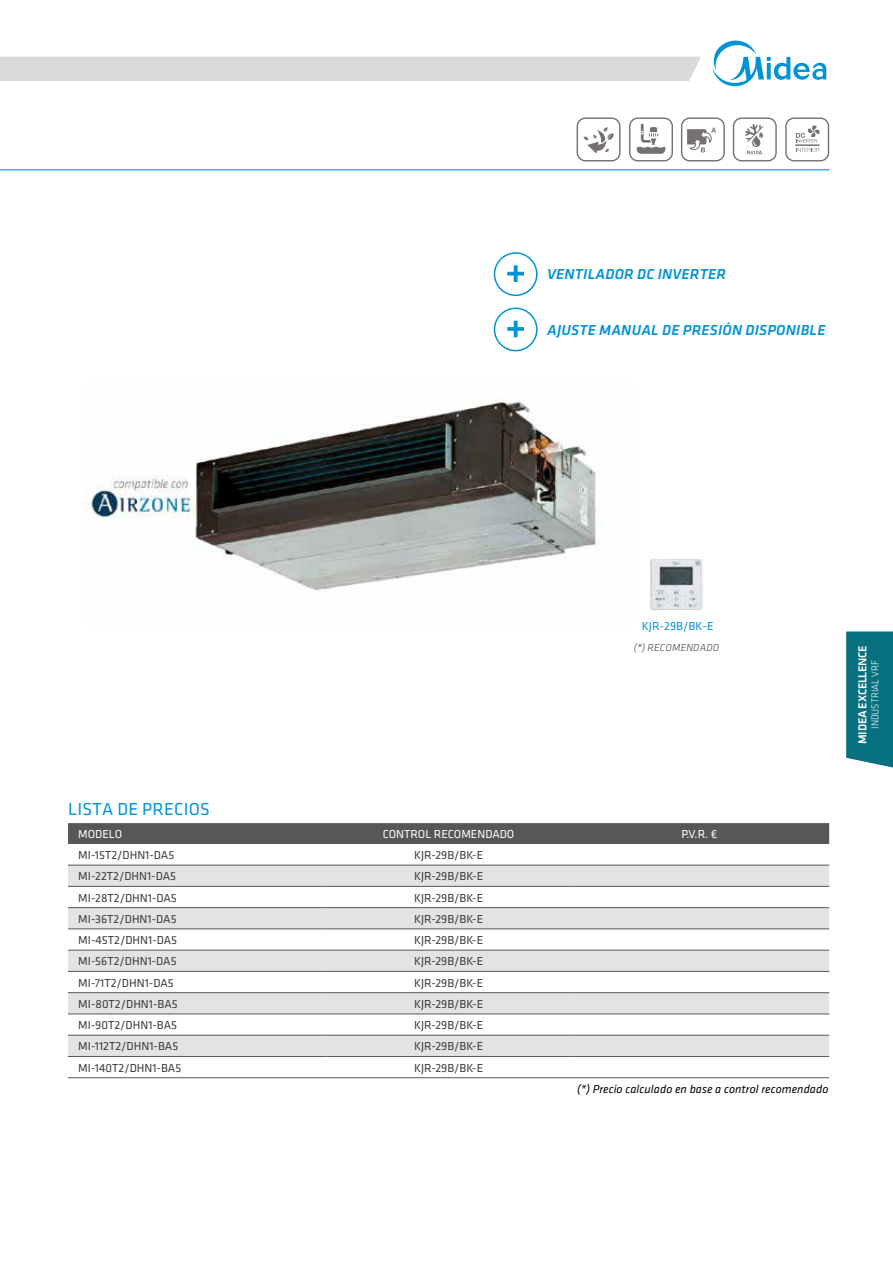
<style>
.page{position:relative;width:893px;height:1263px;background:#fff}
.page>*{position:absolute;margin:0;border:0;box-sizing:border-box;transform-origin:0 0}
.t1{font:18px "Klavika";letter-spacing:.015em;color:#0093d6}
.t2{font:italic 500 15px "Klavika";letter-spacing:.015em;color:#0093d6}
.t3{font:12px "Klavika";color:#3c3c3b}
.t4{font:italic 12px "Klavika";letter-spacing:.005em;color:#000}
.t5{font:12px "Klavika";color:#fff}
.t6{font:12px "Klavika Med Caps SC";letter-spacing:-.02em;color:#fff}
.t7{font:12px "Klavika";letter-spacing:.005em;color:#0093d6}
.t8{font:italic 300 10.5px "Klavika";letter-spacing:.02em;color:#3c3c3b}
.t9{font:300 10.35px "Klavika";color:#fff;scale:.93 1}
</style>
<div class="page">
<svg style="left:712px;top:41px;width:114px;height:45px"></svg>
<div style="left:0;top:57px;width:701px;height:24px;background:#dadada"></div>
<div style="left:846px;top:631px;width:47px;height:137px;background:#06707e"></div>
<img style="left:84px;top:401px;width:512px;height:190px">
<hr style="left:0;top:169px;width:829px;height:1px;background:#0093d6">
<div style="left:68px;top:823px;width:761px;height:21px;background:#575756"></div>
<svg style="left:68px;top:864px;width:761px;height:1px"></svg>
<svg style="left:68px;top:866px;width:761px;height:190px;fill:#e3e3e3"></svg>
<hr style="left:68px;top:865px;width:259px;height:1px;background:#575756">
<hr style="left:327px;top:865px;width:243px;height:1px;background:#575756">
<hr style="left:570px;top:865px;width:259px;height:1px;background:#575756">
<hr style="left:68px;top:886px;width:259px;height:1px;background:#575756">
<hr style="left:327px;top:886px;width:243px;height:1px;background:#575756">
<hr style="left:570px;top:886px;width:259px;height:1px;background:#575756">
<hr style="left:68px;top:907px;width:259px;height:1px;background:#575756">
<hr style="left:327px;top:907px;width:243px;height:1px;background:#575756">
<hr style="left:570px;top:907px;width:259px;height:1px;background:#575756">
<hr style="left:68px;top:928px;width:259px;height:1px;background:#575756">
<hr style="left:327px;top:928px;width:243px;height:1px;background:#575756">
<hr style="left:570px;top:928px;width:259px;height:1px;background:#575756">
<hr style="left:68px;top:950px;width:259px;height:1px;background:#575756">
<hr style="left:327px;top:950px;width:243px;height:1px;background:#575756">
<hr style="left:570px;top:950px;width:259px;height:1px;background:#575756">
<hr style="left:68px;top:971px;width:259px;height:1px;background:#575756">
<hr style="left:327px;top:971px;width:243px;height:1px;background:#575756">
<hr style="left:570px;top:971px;width:259px;height:1px;background:#575756">
<hr style="left:68px;top:992px;width:259px;height:1px;background:#575756">
<hr style="left:327px;top:992px;width:243px;height:1px;background:#575756">
<hr style="left:570px;top:992px;width:259px;height:1px;background:#575756">
<hr style="left:68px;top:1013px;width:259px;height:1px;background:#575756">
<hr style="left:327px;top:1013px;width:243px;height:1px;background:#575756">
<hr style="left:570px;top:1013px;width:259px;height:1px;background:#575756">
<hr style="left:68px;top:1035px;width:259px;height:1px;background:#575756">
<hr style="left:327px;top:1035px;width:243px;height:1px;background:#575756">
<hr style="left:570px;top:1035px;width:259px;height:1px;background:#575756">
<hr style="left:68px;top:1056px;width:259px;height:1px;background:#575756">
<hr style="left:327px;top:1056px;width:243px;height:1px;background:#575756">
<hr style="left:570px;top:1056px;width:259px;height:1px;background:#575756">
<hr style="left:68px;top:1077px;width:259px;height:1px;background:#575756">
<hr style="left:327px;top:1077px;width:243px;height:1px;background:#575756">
<hr style="left:570px;top:1077px;width:259px;height:1px;background:#575756">
<img style="left:650px;top:559px;width:52px;height:51px">
<div style="left:681px;top:118px;width:44px;height:43px;border:1px solid #747273;border-radius:8px"></div>
<svg style="left:687px;top:128px;width:29px;height:24px"></svg>
<div style="left:733px;top:118px;width:44px;height:43px;border:1px solid #747273;border-radius:8px"></div>
<svg style="left:745px;top:124px;width:19px;height:30px"></svg>
<svg style="left:583px;top:127px;width:31px;height:26px"></svg>
<div style="left:577px;top:118px;width:44px;height:43px;border:1px solid #757072;border-radius:8px"></div>
<div style="left:629px;top:118px;width:44px;height:43px;border:1px solid #747273;border-radius:8px"></div>
<svg style="left:637px;top:124px;width:28px;height:30px"></svg>
<div style="left:785px;top:118px;width:44px;height:43px;border:1px solid #747273;border-radius:8px"></div>
<svg style="left:796px;top:125px;width:24px;height:17px"></svg>
<hr style="left:795px;top:144px;width:25px;height:2px;background:#747273">
<svg style="left:796px;top:148px;width:23px;height:4px"></svg>
<div style="left:494px;top:252px;width:44px;height:44px;border:2px solid #0093d6;border-radius:50%"></div>
<svg style="left:507px;top:265px;width:17px;height:17px"></svg>
<div style="left:494px;top:308px;width:44px;height:43px;border:2px solid #0093d6;border-radius:50%"></div>
<svg style="left:507px;top:321px;width:17px;height:16px"></svg>
<p class="t2" style="left:547px;top:266px;width:180px">VENTILADOR DC INVERTER</p>
<p class="t2" style="left:547px;top:322px;width:280px">AJUSTE MANUAL DE PRESIÓN DISPONIBLE</p>
<p class="t7" style="left:642px;top:620px;width:73px">KJR-29B/BK-E</p>
<p class="t8" style="left:634px;top:642px;width:87px">(*) RECOMENDADO</p>
<h1 class="t1" style="left:68px;top:799px;width:143px">LISTA DE PRECIOS</h1>
<p class="t5" style="left:78px;top:826px;width:45px">MODELO</p>
<p class="t5" style="left:383px;top:826px;width:133px">CONTROL RECOMENDADO</p>
<p class="t5" style="left:681px;top:826px;width:37px">P.V.R. €</p>
<p class="t3" style="left:78px;top:847px;width:98px">MI-15T2/DHN1-DA5</p>
<p class="t3" style="left:414px;top:847px;width:71px">KJR-29B/BK-E</p>
<p class="t3" style="left:78px;top:868px;width:99px">MI-22T2/DHN1-DA5</p>
<p class="t3" style="left:414px;top:868px;width:71px">KJR-29B/BK-E</p>
<p class="t3" style="left:78px;top:890px;width:100px">MI-28T2/DHN1-DA5</p>
<p class="t3" style="left:414px;top:890px;width:71px">KJR-29B/BK-E</p>
<p class="t3" style="left:78px;top:911px;width:100px">MI-36T2/DHN1-DA5</p>
<p class="t3" style="left:414px;top:911px;width:71px">KJR-29B/BK-E</p>
<p class="t3" style="left:78px;top:932px;width:100px">MI-45T2/DHN1-DA5</p>
<p class="t3" style="left:414px;top:932px;width:71px">KJR-29B/BK-E</p>
<p class="t3" style="left:78px;top:953px;width:100px">MI-56T2/DHN1-DA5</p>
<p class="t3" style="left:414px;top:953px;width:71px">KJR-29B/BK-E</p>
<p class="t3" style="left:78px;top:975px;width:97px">MI-71T2/DHN1-DA5</p>
<p class="t3" style="left:414px;top:975px;width:71px">KJR-29B/BK-E</p>
<p class="t3" style="left:78px;top:996px;width:101px">MI-80T2/DHN1-BA5</p>
<p class="t3" style="left:414px;top:996px;width:71px">KJR-29B/BK-E</p>
<p class="t3" style="left:78px;top:1017px;width:100px">MI-90T2/DHN1-BA5</p>
<p class="t3" style="left:414px;top:1017px;width:71px">KJR-29B/BK-E</p>
<p class="t3" style="left:78px;top:1038px;width:102px">MI-112T2/DHN1-BA5</p>
<p class="t3" style="left:414px;top:1038px;width:71px">KJR-29B/BK-E</p>
<p class="t3" style="left:78px;top:1060px;width:105px">MI-140T2/DHN1-BA5</p>
<p class="t3" style="left:414px;top:1060px;width:71px">KJR-29B/BK-E</p>
<p class="t4" style="left:577px;top:1081px;width:253px">(*) Precio calculado en base a control recomendado</p>
<p class="t6" style="left:856px;top:744px;width:100px;rotate:-90deg">MIDEA EXCELLENCE</p>
<p class="t9" style="left:870px;top:729px;width:75px;rotate:-90deg">INDUSTRIAL VRF</p>
</div>
